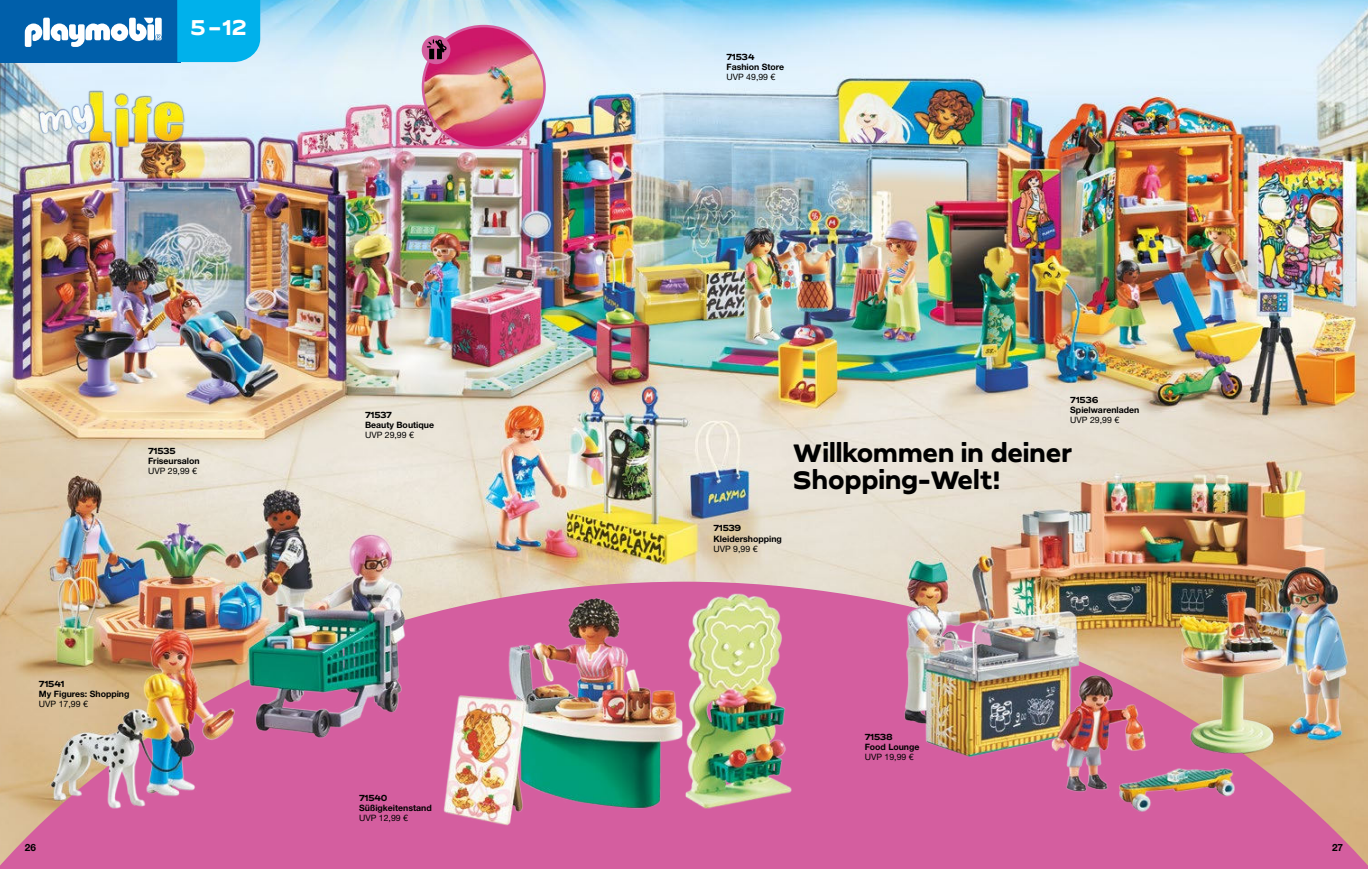
<style>
.page{position:relative;width:1368px;height:869px;background:#fff}
.page>*{position:absolute;margin:0;border:0;box-sizing:border-box;transform-origin:0 0}
.t1{font:800 25px/27.5px "Byrd";letter-spacing:-.01em;color:#000}
.t2{font:700 21.25px "Byrd";color:#fff}
.t3{font:700 10px "Helvetica Neue World 75";color:#000}
.t4{font:700 8.75px "Helvetica Neue World 75";color:#000}
.t5{font:8.75px "Helvetica Neue World 55 Roman";color:#000}
.t6{font:700 8.75px "Byrd";letter-spacing:-.02em;color:#000}
</style>
<div class="page">
<img style="left:0;top:0;width:1368px;height:305px">
<img style="left:38px;top:89px;width:147px;height:60px">
<img style="left:0;top:305px;width:1368px;height:563px">
<img style="left:423px;top:26px;width:121px;height:122px;border-radius:61px">
<div style="left:422px;top:25px;width:124px;height:124px;border:2px solid #d45e9f;border-radius:50%"></div>
<div style="left:422px;top:35px;width:28px;height:29px;background:#d45e9f;border-radius:50%"></div>
<svg style="left:427px;top:39px;width:20px;height:20px"></svg>
<div style="left:0;top:0;width:181px;height:62px;background:#005faa"></div>
<svg style="left:25px;top:23px;width:17px;height:24px"></svg>
<div style="left:43px;top:18px;width:7px;height:22px;background:#fff;border-radius:2px"></div>
<svg style="left:51px;top:18px;width:111px;height:29px"></svg>
<div style="left:177px;top:0;width:83px;height:62px;background:#00b1eb"></div>
<img style="left:683px;top:581px;width:685px;height:287px">
<h2 class="t2" style="left:190px;top:18px;width:58px">5 – 12</h2>
<p class="t6" style="left:148px;top:446px;width:29px">71535</p>
<p class="t4" style="left:148px;top:457px;width:53px">Friseursalon</p>
<p class="t5" style="left:148px;top:467px;width:50px">UVP 29,99 €</p>
<p class="t6" style="left:39px;top:680px;width:27px">71541</p>
<p class="t4" style="left:39px;top:690px;width:92px">My Figures: Shopping</p>
<p class="t5" style="left:39px;top:700px;width:50px">UVP 17,99 €</p>
<p class="t3" style="left:25px;top:843px;width:13px">26</p>
<p class="t6" style="left:365px;top:411px;width:28px">71537</p>
<p class="t4" style="left:365px;top:422px;width:71px">Beauty Boutique</p>
<p class="t5" style="left:365px;top:432px;width:50px">UVP 29,99 €</p>
<p class="t6" style="left:359px;top:793px;width:30px">71540</p>
<p class="t4" style="left:359px;top:804px;width:74px">Süßigkeitenstand</p>
<p class="t5" style="left:359px;top:814px;width:50px">UVP 12,99 €</p>
<p class="t6" style="left:726px;top:53px;width:30px">71534</p>
<p class="t4" style="left:726px;top:64px;width:59px">Fashion Store</p>
<p class="t5" style="left:726px;top:74px;width:50px">UVP 49,99 €</p>
<p class="t6" style="left:713px;top:524px;width:29px">71539</p>
<p class="t4" style="left:713px;top:535px;width:70px">Kleidershopping</p>
<p class="t5" style="left:713px;top:545px;width:46px">UVP 9,99 €</p>
<p class="t6" style="left:1070px;top:395px;width:30px">71536</p>
<p class="t4" style="left:1070px;top:406px;width:71px">Spielwarenladen</p>
<p class="t5" style="left:1070px;top:416px;width:50px">UVP 29,99 €</p>
<h1 class="t1" style="left:793px;top:440px;width:281px">Willkommen in deiner<br>Shopping-Welt!</h1>
<p class="t6" style="left:865px;top:732px;width:29px">71538</p>
<p class="t4" style="left:865px;top:743px;width:56px">Food Lounge</p>
<p class="t5" style="left:865px;top:753px;width:50px">UVP 19,99 €</p>
<p class="t3" style="left:1332px;top:843px;width:13px">27</p>
</div>
